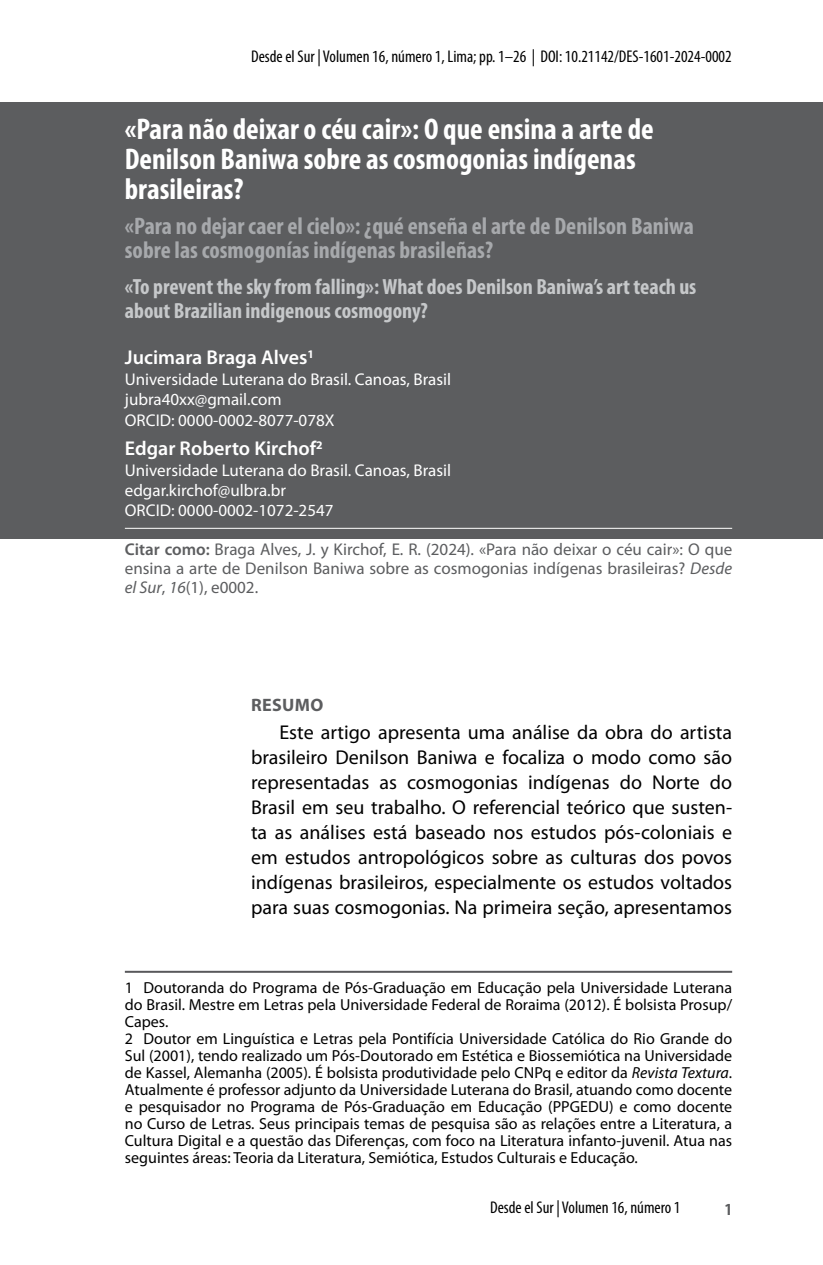
<style>
.page{position:relative;width:823px;height:1265px;background:#fff}
.page>*{position:absolute;margin:0;border:0;box-sizing:border-box;transform-origin:0 0}
.t1{font:700 condensed 30px/30px "Myriad Pro";color:#fff}
.t2{font:700 condensed 24px/24px "Myriad Pro";color:#a7a9ac}
.t3{font:700 condensed 22px/24px "Myriad Pro";color:#c6c8ca}
.t4{font:20px/25px "Myriad Pro";color:#000;text-align:justify}
.t5{font:600 20px "Myriad Pro";color:#fff}
.t6{font:700 18px "Myriad Pro";letter-spacing:.02em;color:#5c5d5f}
.t7{font:17px/20.4px "Myriad Pro";color:#fff}
.t8{font:17px/19px "Myriad Pro";color:#5c5d5f;text-align:justify}
.t9{font:condensed 17px "Myriad Pro";color:#000}
.t10{font:700 condensed 17px "Myriad Pro";color:#5c5d5f}
.t11{font:16px/17px "Myriad Pro";color:#000}
.s1{font-weight:600}
.s2{font-style:italic}
</style>
<div class="page">
<div style="left:0;top:102px;width:822px;height:437px;background:#5c5d5f"></div>
<hr style="left:125px;top:528px;width:606px;height:1px;background:#fff">
<hr style="left:125px;top:970px;width:606px;height:2px;background:#58585b">
<p class="t9" style="left:251px;top:46px;width:482px">Desde el Sur | Volumen 16, número 1, Lima; pp. 1–26 | DOI: 10.21142/DES-1601-2024-0002</p>
<h1 class="t1" style="left:125px;top:113px;width:530px">«Para não deixar o céu cair»: O que ensina a arte de<br>Denilson Baniwa sobre as cosmogonias indígenas brasileiras?</h1>
<h2 class="t2" style="left:125px;top:214px;width:570px">«Para no dejar caer el cielo»: ¿qué enseña el arte de Denilson Baniwa sobre las cosmogonías indígenas brasileñas?</h2>
<h3 class="t3" style="left:125px;top:274px;width:572px">«To prevent the sky from falling»: What does Denilson Baniwa’s art teach us about Brazilian indigenous cosmogony?</h3>
<p class="t5" style="left:125px;top:345px;width:190px">Jucimara Braga Alves<sup>1</sup></p>
<p class="t7" style="left:125px;top:368px;width:328px">Universidade Luterana do Brasil. Canoas, Brasil jubra40xx@gmail.com<br>ORCID: 0000-0002-8077-078X</p>
<p class="t5" style="left:125px;top:436px;width:199px">Edgar Roberto Kirchof<sup>2</sup></p>
<p class="t7" style="left:125px;top:459px;width:328px">Universidade Luterana do Brasil. Canoas, Brasil edgar.kirchof@ulbra.br<br>ORCID: 0000-0002-1072-2547</p>
<p class="t8" style="left:125px;top:540px;width:608px"><span class="s1">Citar como:</span> Braga Alves, J. y Kirchof, E. R. (2024). «Para não deixar o céu cair»: O que ensina a arte de Denilson Baniwa sobre as cosmogonias indígenas brasileiras? <span class="s2">Desde el Sur</span>, <span class="s2">16</span>(1), e0002.</p>
<p class="t6" style="left:251px;top:693px;width:74px">RESUMO</p>
<p class="t4" style="left:251px;top:719px;width:482px;text-indent:28px">Este artigo apresenta uma análise da obra do artista brasileiro Denilson Baniwa e focaliza o modo como são representadas as cosmogonias indígenas do Norte do Brasil em seu trabalho. O referencial teórico que susten&shy;ta as análises está baseado nos estudos pós-coloniais e em estudos antropológicos sobre as culturas dos povos indígenas brasileiros, especialmente os estudos voltados para suas cosmogonias. Na primeira seção, apresentamos</p>
<p class="t11" style="left:125px;top:978px;width:608px">1 Doutoranda do Programa de Pós-Graduação em Educação pela Universidade Luterana do Brasil. Mestre em Letras pela Universidade Federal de Roraima (2012). É bolsista Prosup/ Capes.<br>2 Doutor em Linguística e Letras pela Pontifícia Universidade Católica do Rio Grande do Sul (2001), tendo realizado um Pós-Doutorado em Estética e Biossemiótica na Universidade de Kassel, Alemanha (2005). É bolsista produtividade pelo CNPq e editor da <span class="s2">Revista Textura</span>.<br>Atualmente é professor adjunto da Universidade Luterana do Brasil, atuando como docente e pesquisador no Programa de Pós-Graduação em Educação (PPGEDU) e como docente no Curso de Letras. Seus principais temas de pesquisa são as relações entre a Literatura, a Cultura Digital e a questão das Diferenças, com foco na Literatura infanto-juvenil. Atua nas seguintes áreas: Teoria da Literatura, Semiótica, Estudos Culturais e Educação.</p>
<p class="t9" style="left:489px;top:1196px;width:192px">Desde el Sur | Volumen 16, número 1</p>
<p class="t10" style="left:724px;top:1198px;width:9px">1</p>
</div>
